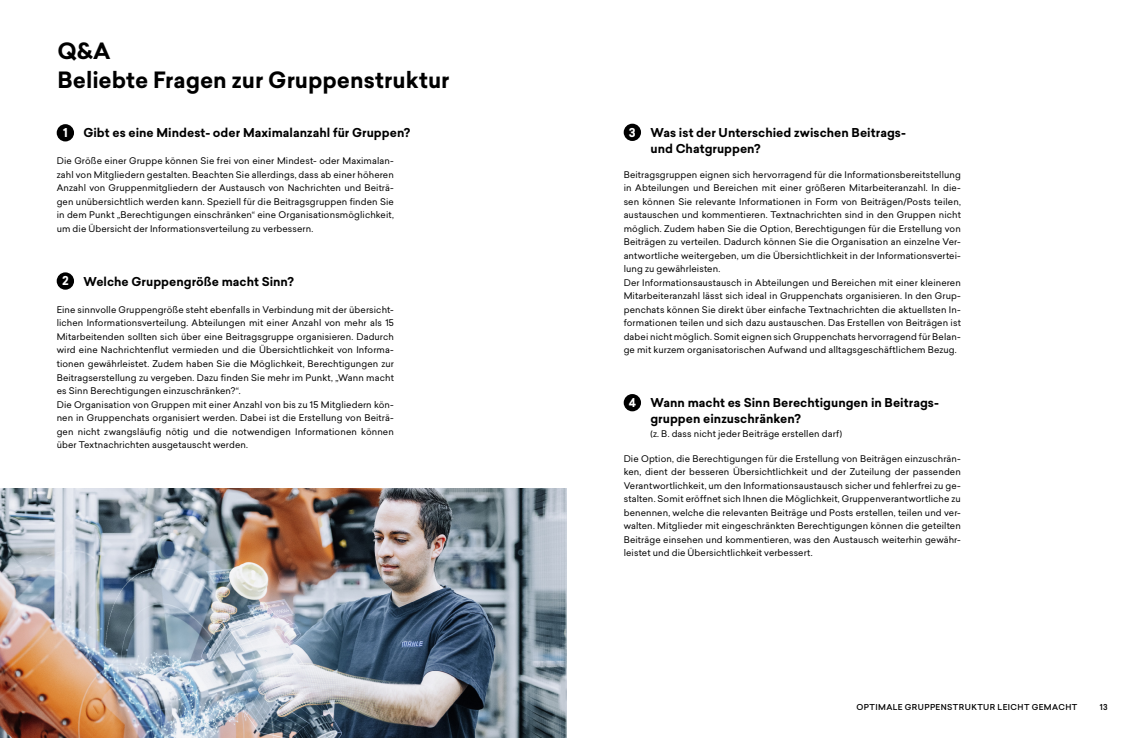
<style>
.page{position:relative;width:1134px;height:738px;background:#fff}
.page>*{position:absolute;margin:0;border:0;box-sizing:border-box;transform-origin:0 0}
.t1{font:700 22px/28.6px "Sailec";color:#000}
.t2{font:700 12px/15.6px "Sailec";color:#000}
.t3{font:700 12px "Sailec";color:#fff}
.t4{font:9px/13.5px "Sailec";letter-spacing:.01em;color:#000;text-align:justify}
.t5{font:500 8px "Sailec";letter-spacing:.05em;color:#000}
</style>
<div class="page">
<div style="left:57px;top:272px;width:17px;height:17px;background:#000;border-radius:50%"></div>
<div style="left:624px;top:124px;width:17px;height:17px;background:#000;border-radius:50%"></div>
<div style="left:624px;top:394px;width:17px;height:17px;background:#000;border-radius:50%"></div>
<div style="left:57px;top:124px;width:17px;height:17px;background:#000;border-radius:50%"></div>
<img style="left:0;top:488px;width:567px;height:249px">
<h1 class="t1" style="left:57px;top:37px;width:394px">Q&amp;A<br>Beliebte Fragen zur Gruppenstruktur</h1>
<h2 class="t3" style="left:63px;top:124px;width:6px">1</h2>
<h2 class="t2" style="left:83px;top:125px;width:328px">Gibt es eine Mindest- oder Maximalanzahl für Gruppen?</h2>
<p class="t4" style="left:57px;top:154px;width:339px">Die Größe einer Gruppe können Sie frei von einer Mindest- oder Maximalan&shy;zahl von Mitgliedern gestalten. Beachten Sie allerdings, dass ab einer höheren Anzahl von Gruppenmitgliedern der Austausch von Nachrichten und Beiträ&shy;gen unübersichtlich werden kann. Speziell für die Beitragsgruppen finden Sie in dem Punkt „Berechtigungen einschränken“ eine Organisationsmöglichkeit, um die Übersicht der Informationsverteilung zu verbessern.</p>
<h2 class="t3" style="left:62px;top:272px;width:8px">2</h2>
<h2 class="t2" style="left:83px;top:274px;width:212px">Welche Gruppengröße macht Sinn?</h2>
<p class="t4" style="left:57px;top:302px;width:339px;text-align:left">Eine sinnvolle Gruppengröße steht ebenfalls in Verbindung mit der übersicht&shy;lichen Informationsverteilung. Abteilungen mit einer Anzahl von mehr als 15<br>Mitarbeitenden sollten sich über eine Beitragsgruppe organisieren. Dadurch wird eine Nachrichtenflut vermieden und die Übersichtlichkeit von Informa&shy;tionen gewährleistet. Zudem haben Sie die Möglichkeit, Berechtigungen zur Beitragserstellung zu vergeben. Dazu finden Sie mehr im Punkt, „Wann macht es Sinn Berechtigungen einzuschränken?“.<br>Die Organisation von Gruppen mit einer Anzahl von bis zu 15 Mitgliedern kön&shy;nen in Gruppenchats organisiert werden. Dabei ist die Erstellung von Beiträ&shy;gen nicht zwangsläufig nötig und die notwendigen Informationen können über Textnachrichten ausgetauscht werden.</p>
<h2 class="t3" style="left:629px;top:124px;width:8px">3</h2>
<h2 class="t2" style="left:650px;top:125px;width:257px">Was ist der Unterschied zwischen Beitrags&shy;und Chatgruppen?</h2>
<p class="t4" style="left:624px;top:167px;width:339px;text-align:left">Beitragsgruppen eignen sich hervorragend für die Informationsbereitstellung in Abteilungen und Bereichen mit einer größeren Mitarbeiteranzahl. In die&shy;sen können Sie relevante Informationen in Form von Beiträgen/Posts teilen, austauschen und kommentieren. Textnachrichten sind in den Gruppen nicht möglich. Zudem haben Sie die Option, Berechtigungen für die Erstellung von Beiträgen zu verteilen. Dadurch können Sie die Organisation an einzelne Ver&shy;antwortliche weitergeben, um die Übersichtlichkeit in der Informationsvertei&shy;lung zu gewährleisten.<br>Der Informationsaustausch in Abteilungen und Bereichen mit einer kleineren Mitarbeiteranzahl lässt sich ideal in Gruppenchats organisieren. In den Grup&shy;penchats können Sie direkt über einfache Textnachrichten die aktuellsten In&shy;formationen teilen und sich dazu austauschen. Das Erstellen von Beiträgen ist dabei nicht möglich. Somit eignen sich Gruppenchats hervorragend für Belan&shy;ge mit kurzem organisatorischen Aufwand und alltagsgeschäftlichem Bezug.</p>
<h2 class="t3" style="left:629px;top:394px;width:9px">4</h2>
<h2 class="t2" style="left:650px;top:395px;width:290px">Wann macht es Sinn Berechtigungen in Beitrags&shy;gruppen einzuschränken?</h2>
<p class="t4" style="left:650px;top:426px;width:193px">(z. B. dass nicht jeder Beiträge erstellen darf)</p>
<p class="t4" style="left:624px;top:451px;width:339px">Die Option, die Berechtigungen für die Erstellung von Beiträgen einzuschrän&shy;ken, dient der besseren Übersichtlichkeit und der Zuteilung der passenden Verantwortlichkeit, um den Informationsaustausch sicher und fehlerfrei zu ge&shy;stalten. Somit eröffnet sich Ihnen die Möglichkeit, Gruppenverantwortliche zu benennen, welche die relevanten Beiträge und Posts erstellen, teilen und ver&shy;walten. Mitglieder mit eingeschränkten Berechtigungen können die geteilten Beiträge einsehen und kommentieren, was den Austausch weiterhin gewähr&shy;leistet und die Übersichtlichkeit verbessert.</p>
<p class="t5" style="left:856px;top:701px;width:222px">OPTIMALE GRUPPENSTRUKTUR LEICHT GEMACHT</p>
<p class="t5" style="left:1100px;top:701px;width:9px">13</p>
</div>
